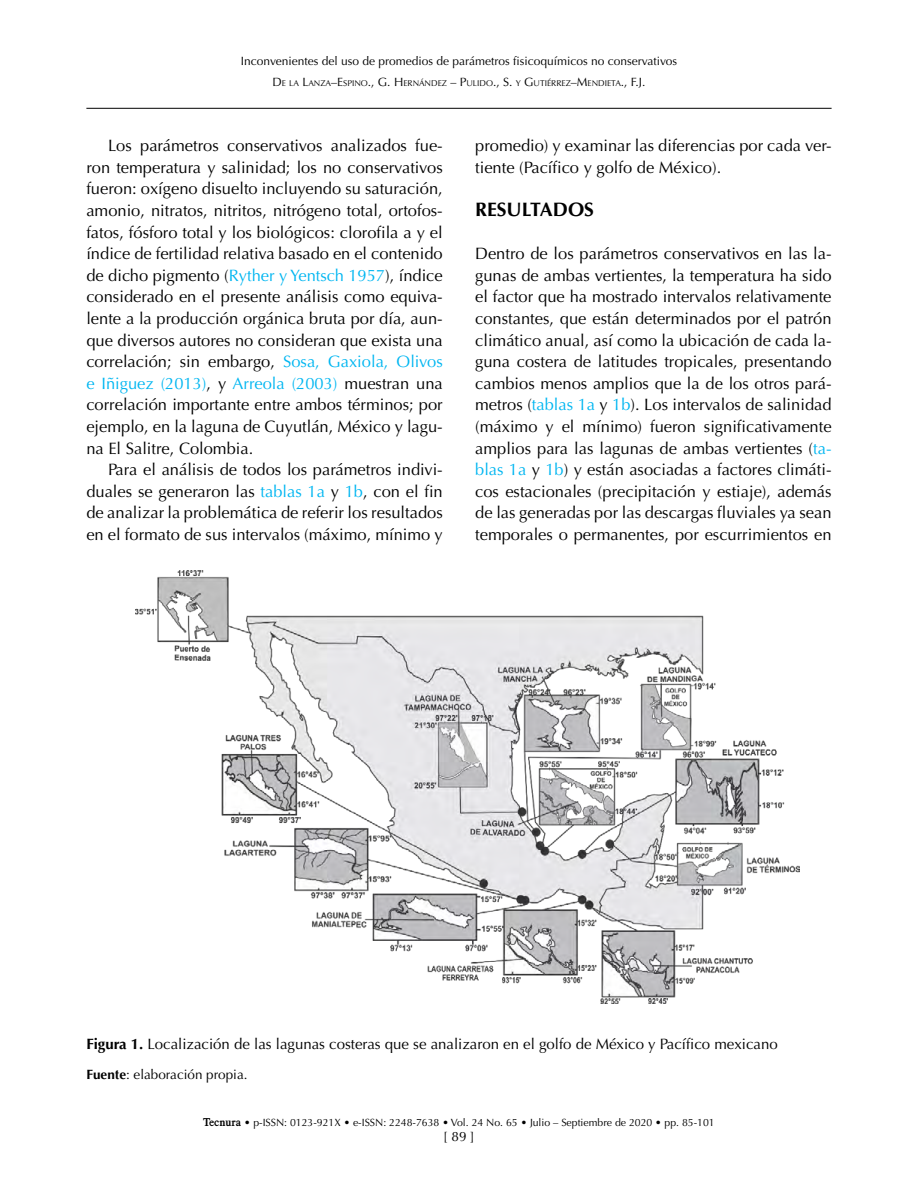
<style>
.page{position:relative;width:918px;height:1188px;background:#fff}
.page>*{position:absolute;margin:0;border:0;box-sizing:border-box;transform-origin:0 0}
.Titulo_1{font:700 19.5px "Optima LT Std";color:#000}
.texto{font:16.5px/21.6px "Optima LT Std";color:#000;text-align:justify}
.texto_primera{font:16.5px/21.6px "Optima LT Std";color:#000;text-align:justify}
.titulo_figura{font:15px "Optima LT Std";color:#000}
.fuente{font:13.5px "Optima LT Std";color:#000}
.t1{font:12px "Optima LT Std";color:#000}
.t2{font:10.5px "Optima LT Std";color:#000}
.t3{font:8.4px "Optima LT Std";color:#000}
.s1{font-size:12px}
.s2{color:#00b6f1}
.s3{font-weight:700}
.s4{font-family:"Tribun ADF Std";font-weight:700;font-stretch:condensed;font-size:12px}
</style>
<div class="page">
<hr style="left:86px;top:108px;width:746px;height:1px;background:#000">
<img style="left:136px;top:571px;width:664px;height:433px">
<p class="t1" style="left:241px;top:54px;width:438px">Inconvenientes del uso de promedios de parámetros fisicoquímicos no conservativos</p>
<p class="t3" style="left:272px;top:79px;width:375px"><span class="s1">D</span>E LA <span class="s1">L</span>ANZA<span class="s1">–E</span>SPINO<span class="s1">., G. H</span>ERNÁNDEZ <span class="s1">– P</span>ULIDO<span class="s1">., S.</span> Y <span class="s1">G</span>UTIÉRREZ<span class="s1">–M</span>ENDIETA<span class="s1">., F.J.</span></p>
<p class="texto" style="left:86px;top:135px;width:358px;text-indent:22px">Los parámetros conservativos analizados fue&shy;ron temperatura y salinidad; los no conservativos fueron: oxígeno disuelto incluyendo su saturación, amonio, nitratos, nitritos, nitrógeno total, ortofos&shy;fatos, fósforo total y los biológicos: clorofila a y el índice de fertilidad relativa basado en el contenido de dicho pigmento (<span class="s2">Ryther y Yentsch 1957</span>), índice considerado en el presente análisis como equiva&shy;lente a la producción orgánica bruta por día, aun&shy;que diversos autores no consideran que exista una correlación; sin embargo, <span class="s2">Sosa, Gaxiola, Olivos e Iñiguez (2013)</span>, y <span class="s2">Arreola (2003)</span> muestran una correlación importante entre ambos términos; por ejemplo, en la laguna de Cuyutlán, México y lagu&shy;na El Salitre, Colombia.</p>
<p class="texto" style="left:86px;top:459px;width:358px;text-indent:22px">Para el análisis de todos los parámetros indivi&shy;duales se generaron las <span class="s2">tablas 1a</span> y <span class="s2">1b</span>, con el fin de analizar la problemática de referir los resultados en el formato de sus intervalos (máximo, mínimo y</p>
<p class="texto" style="left:475px;top:135px;width:358px">promedio) y examinar las diferencias por cada ver&shy;tiente (Pacífico y golfo de México).</p>
<p class="Titulo_1" style="left:475px;top:198px;width:120px">RESULTADOS</p>
<p class="texto_primera" style="left:475px;top:243px;width:358px">Dentro de los parámetros conservativos en las la&shy;gunas de ambas vertientes, la temperatura ha sido el factor que ha mostrado intervalos relativamente constantes, que están determinados por el patrón climático anual, así como la ubicación de cada la&shy;guna costera de latitudes tropicales, presentando cambios menos amplios que la de los otros pará&shy;metros (<span class="s2">tablas 1a</span> y <span class="s2">1b</span>). Los intervalos de salinidad (máximo y el mínimo) fueron significativamente amplios para las lagunas de ambas vertientes (<span class="s2">ta&shy;blas 1a</span> y <span class="s2">1b</span>) y están asociadas a factores climáti&shy;cos estacionales (precipitación y estiaje), además de las generadas por las descargas fluviales ya sean temporales o permanentes, por escurrimientos en</p>
<p class="titulo_figura" style="left:86px;top:1035px;width:693px"><span class="s3">Figura 1.</span> Localización de las lagunas costeras que se analizaron en el golfo de México y Pacífico mexicano</p>
<p class="fuente" style="left:86px;top:1067px;width:163px"><span class="s3">Fuente</span>: elaboración propia.</p>
<p class="t2" style="left:203px;top:1116px;width:513px"><span class="s4">Tecnura</span> • p-ISSN: 0123-921X • e-ISSN: 2248-7638 • Vol. 24 No. 65 • Julio – Septiembre de 2020 • pp. 85-101</p>
<p class="fuente" style="left:443px;top:1128px;width:33px">[ 89 ]</p>
</div>
